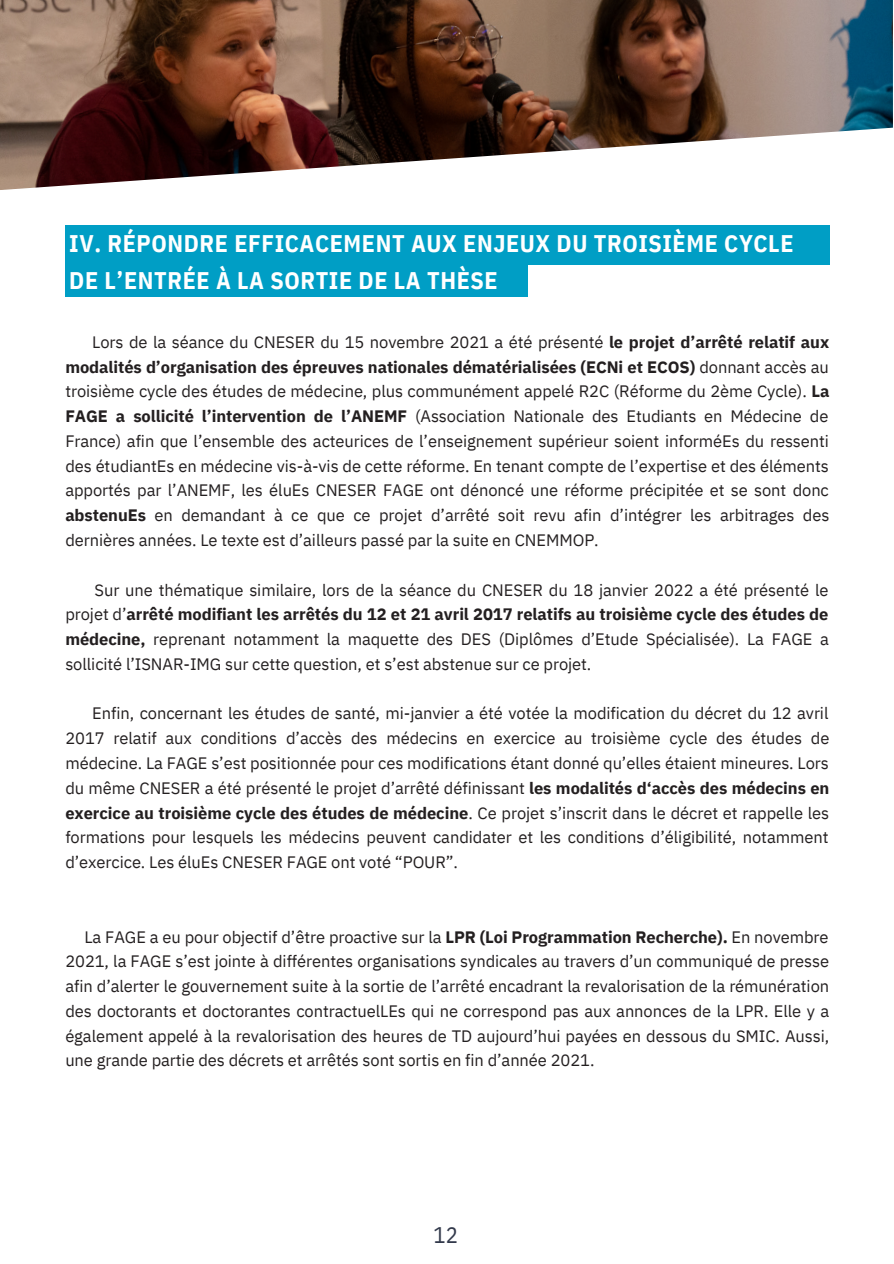
<style>
.page{position:relative;width:894px;height:1264px;background:#fff}
.page>*{position:absolute;margin:0;border:0;box-sizing:border-box;transform-origin:0 0}
.t1{font:700 24px/37.2px "IBM Plex Sans Cond";letter-spacing:.025em;color:#fff}
.t2{font:22.5px "IBM Plex Sans Cond";color:#32394b}
.t3{font:16.5px/24.8px "IBM Plex Sans";letter-spacing:-.005em;color:#231f20;text-align:justify}
.s1{font-weight:700}
</style>
<div class="page">
<img style="left:0;top:0;width:892px;height:190px">
<div style="left:65px;top:225px;width:764px;height:40px;background:#009ec5"></div>
<div style="left:65px;top:264px;width:462px;height:33px;background:#009ec5"></div>
<p class="t1" style="left:69px;top:224px;width:725px">IV. RÉPONDRE EFFICACEMENT AUX ENJEUX DU TROISIÈME CYCLE<br>DE L’ENTRÉE À LA SORTIE DE LA THÈSE</p>
<p class="t3" style="left:65px;top:329px;width:765px;text-indent:27px">Lors de la séance du CNESER du 15 novembre 2021 a été présenté <span class="s1">le projet d’arrêté relatif aux modalités d’organisation des épreuves nationales dématérialisées (ECNi et ECOS)</span> donnant accès au troisième cycle des études de médecine, plus communément appelé R2C (Réforme du 2ème Cycle). <span class="s1">La FAGE a sollicité l’intervention de l’ANEMF</span> (Association Nationale des Etudiants en Médecine de France) afin que l’ensemble des acteurices de l’enseignement supérieur soient informéEs du ressenti des étudiantEs en médecine vis-à-vis de cette réforme. En tenant compte de l’expertise et des éléments apportés par l’ANEMF, les éluEs CNESER FAGE ont dénoncé une réforme précipitée et se sont donc <span class="s1">abstenuEs</span> en demandant à ce que ce projet d’arrêté soit revu afin d’intégrer les arbitrages des dernières années. Le texte est d’ailleurs passé par la suite en CNEMMOP.</p>
<p class="t3" style="left:65px;top:577px;width:764px;text-indent:29px">Sur une thématique similaire, lors de la séance du CNESER du 18 janvier 2022 a été présenté le projet d’<span class="s1">arrêté modifiant les arrêtés du 12 et 21 avril 2017 relatifs au troisième cycle des études de médecine,</span> reprenant notamment la maquette des DES (Diplômes d’Etude Spécialisée). La FAGE a sollicité l’ISNAR-IMG sur cette question, et s’est abstenue sur ce projet.</p>
<p class="t3" style="left:65px;top:701px;width:765px;text-indent:27px">Enfin, concernant les études de santé, mi-janvier a été votée la modification du décret du 12 avril 2017 relatif aux conditions d’accès des médecins en exercice au troisième cycle des études de médecine. La FAGE s’est positionnée pour ces modifications étant donné qu’elles étaient mineures. Lors du même CNESER a été présenté le projet d’arrêté définissant <span class="s1">les modalités d‘accès des médecins en exercice au troisième cycle des études de médecine</span>. Ce projet s’inscrit dans le décret et rappelle les formations pour lesquels les médecins peuvent candidater et les conditions d’éligibilité, notamment d’exercice. Les éluEs CNESER FAGE ont voté “POUR”.</p>
<p class="t3" style="left:65px;top:924px;width:765px;text-indent:19px">La FAGE a eu pour objectif d’être proactive sur la <span class="s1">LPR (Loi Programmation Recherche).</span> En novembre 2021, la FAGE s’est jointe à différentes organisations syndicales au travers d’un communiqué de presse afin d’alerter le gouvernement suite à la sortie de l’arrêté encadrant la revalorisation de la rémunération des doctorants et doctorantes contractuelLEs qui ne correspond pas aux annonces de la LPR. Elle y a également appelé à la revalorisation des heures de TD aujourd’hui payées en dessous du SMIC. Aussi, une grande partie des décrets et arrêtés sont sortis en fin d’année 2021.</p>
<p class="t2" style="left:433px;top:1219px;width:26px">12</p>
</div>
